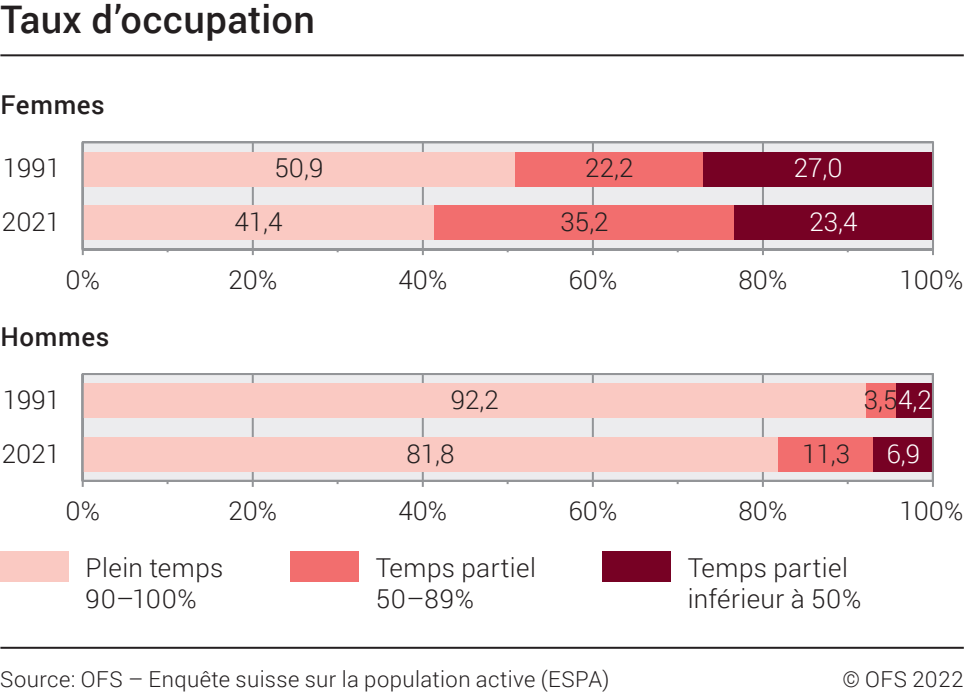
<style>
.page{position:relative;width:964px;height:693px;background:#fff}
.page>*{position:absolute;margin:0;border:0;box-sizing:border-box;transform-origin:0 0}
.t1{font:500 38px "Roboto";letter-spacing:.01em;color:#231f20}
.t2{font:300 26px/31.2px "Roboto";letter-spacing:.005em;color:#231f20}
.t3{font:500 26px "Roboto";letter-spacing:.025em;color:#231f20}
.t4{font:300 26px "Roboto";color:#fff}
.t5{font:300 22px "Roboto";letter-spacing:.02em;color:#231f20}
.s1{color:#fff}
</style>
<div class="page">
<hr style="left:0;top:54px;width:964px;height:2px;background:#231f20">
<hr style="left:0;top:646px;width:964px;height:2px;background:#231f20">
<svg style="left:81px;top:141px;width:853px;height:115px;background:#e6e6e8"></svg>
<hr style="left:252px;top:142px;width:2px;height:107px;background:#939598">
<hr style="left:422px;top:142px;width:2px;height:107px;background:#939598">
<hr style="left:592px;top:142px;width:2px;height:107px;background:#939598">
<hr style="left:762px;top:142px;width:2px;height:107px;background:#939598">
<hr style="left:83px;top:248px;width:850px;height:2px;background:#939598">
<div style="left:83px;top:152px;width:432px;height:35px;background:#fac9c2"></div>
<div style="left:515px;top:152px;width:188px;height:35px;background:#f26e6e"></div>
<div style="left:703px;top:152px;width:230px;height:35px;background:#770124"></div>
<div style="left:83px;top:205px;width:351px;height:35px;background:#fac9c2"></div>
<div style="left:434px;top:205px;width:300px;height:35px;background:#f26e6e"></div>
<div style="left:734px;top:205px;width:199px;height:35px;background:#770124"></div>
<div style="left:0;top:551px;width:68px;height:31px;background:#fac9c2"></div>
<div style="left:290px;top:551px;width:68px;height:31px;background:#f26e6e"></div>
<div style="left:602px;top:551px;width:69px;height:31px;background:#770124"></div>
<svg style="left:81px;top:373px;width:853px;height:114px;background:#e8e7e9"></svg>
<hr style="left:252px;top:374px;width:2px;height:107px;background:#939598">
<hr style="left:422px;top:374px;width:2px;height:107px;background:#939598">
<hr style="left:592px;top:374px;width:2px;height:107px;background:#939598">
<hr style="left:762px;top:374px;width:2px;height:107px;background:#939598">
<hr style="left:83px;top:480px;width:850px;height:2px;background:#939598">
<div style="left:83px;top:383px;width:784px;height:35px;background:#fac9c2"></div>
<div style="left:867px;top:383px;width:30px;height:35px;background:#f26e6e"></div>
<div style="left:897px;top:383px;width:36px;height:35px;background:#770124"></div>
<div style="left:83px;top:437px;width:695px;height:34px;background:#fac9c2"></div>
<div style="left:778px;top:437px;width:96px;height:34px;background:#f26e6e"></div>
<div style="left:874px;top:437px;width:59px;height:34px;background:#770124"></div>
<hr style="left:82px;top:142px;width:2px;height:107px;background:#939598">
<hr style="left:932px;top:142px;width:2px;height:107px;background:#939598">
<hr style="left:82px;top:374px;width:2px;height:107px;background:#939598">
<hr style="left:932px;top:374px;width:2px;height:107px;background:#939598">
<h1 class="t1" style="left:0;top:-8px;width:316px">Taux d’occupation</h1>
<p class="t3" style="left:0;top:86px;width:106px">Femmes</p>
<p class="t2" style="left:2px;top:140px;width:60px;line-height:53.6px">1991<br>2021</p>
<p class="t2" style="left:274px;top:152px;width:50px">50,9</p>
<p class="t2" style="left:585px;top:152px;width:50px">22,2</p>
<p class="t4" style="left:794px;top:150px;width:50px">27,0</p>
<p class="t2" style="left:234px;top:205px;width:50px">41,4</p>
<p class="t2" style="left:560px;top:205px;width:50px">35,2</p>
<p class="t4" style="left:809px;top:204px;width:50px">23,4</p>
<p class="t2" style="left:66px;top:263px;width:36px">0%</p>
<p class="t2" style="left:228px;top:263px;width:50px">20%</p>
<p class="t2" style="left:398px;top:263px;width:50px">40%</p>
<p class="t2" style="left:568px;top:263px;width:50px">60%</p>
<p class="t2" style="left:738px;top:263px;width:50px">80%</p>
<p class="t2" style="left:899px;top:263px;width:65px">100%</p>
<p class="t3" style="left:0;top:318px;width:110px">Hommes</p>
<p class="t2" style="left:2px;top:372px;width:60px;line-height:53.6px">1991<br>2021</p>
<p class="t2" style="left:451px;top:383px;width:50px">92,2</p>
<p class="t2" style="left:864px;top:383px;width:69px">3,5<span class="s1">4,2</span></p>
<p class="t2" style="left:406px;top:437px;width:50px">81,8</p>
<p class="t2" style="left:802px;top:437px;width:50px">11,3</p>
<p class="t4" style="left:886px;top:435px;width:35px">6,9</p>
<p class="t2" style="left:66px;top:494px;width:36px">0%</p>
<p class="t2" style="left:228px;top:494px;width:50px">20%</p>
<p class="t2" style="left:398px;top:494px;width:50px">40%</p>
<p class="t2" style="left:568px;top:494px;width:50px">60%</p>
<p class="t2" style="left:738px;top:494px;width:50px">80%</p>
<p class="t2" style="left:899px;top:494px;width:65px">100%</p>
<p class="t2" style="left:86px;top:551px;width:139px">Plein temps<br>90–100%</p>
<p class="t2" style="left:376px;top:551px;width:162px">Temps partiel<br>50–89%</p>
<p class="t2" style="left:688px;top:551px;width:175px">Temps partiel inférieur à 50%</p>
<p class="t5" style="left:0;top:663px;width:611px">Source: OFS – Enquête suisse sur la population active (ESPA)</p>
<p class="t5" style="left:842px;top:664px;width:123px">© OFS 2022</p>
</div>
